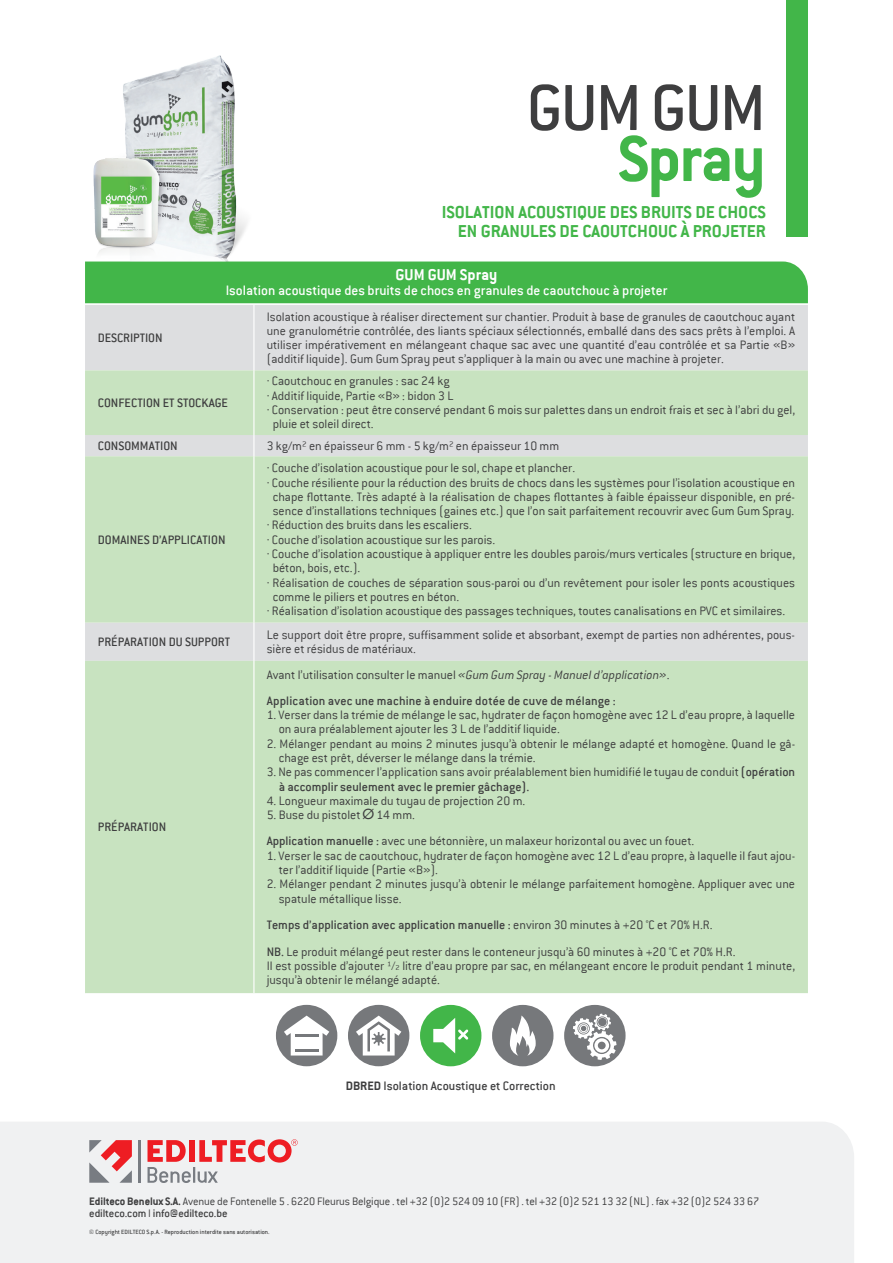
<style>
.page{position:relative;width:893px;height:1263px;background:#fff}
.page>*{position:absolute;margin:0;border:0;box-sizing:border-box;transform-origin:0 0}
.t1{font:500 71.4px "Conduit ITC";letter-spacing:-.025em;color:#3e3e3f}
.t2{font:700 71.4px "Conduit ITC";letter-spacing:-.025em;color:#42b649}
.t3{font:700 19.05px/19px "Conduit ITC";color:#42b649;text-align:right}
.t4{font:700 17.25px "Conduit ITC";color:#fff}
.t5{font:500 15px "Conduit ITC";color:#fff}
.t6{font:300 13.5px/14.2px "Conduit ITC";color:#3e3e3f}
.t7{font:500 13.5px/26.2px "Conduit ITC";color:#3e3e3f}
.t8{font:300 12px/12px "Conduit ITC";letter-spacing:-.01em;color:#3e3e3f}
.t9{font:500 6.75px "Conduit ITC";color:#3e3e3f}
.s1{font-weight:300}
.s2{font-weight:300;font-style:italic}
.s3{font-weight:500}
.s4{font-family:"Futura LT";font-weight:400}
.s5{font-weight:700}
</style>
<div class="page">
<div style="left:787px;top:0;width:21px;height:237px;background:#42b649"></div>
<div style="left:0;top:1122px;width:854px;height:141px;background:#f0f1f2"></div>
<svg style="left:276px;top:1005px;width:61px;height:61px"></svg>
<hr style="left:295px;top:1034px;width:23px;height:3px;background:#76787b">
<hr style="left:295px;top:1049px;width:23px;height:2px;background:#76787b">
<svg style="left:348px;top:1005px;width:61px;height:61px"></svg>
<svg style="left:564px;top:1005px;width:62px;height:61px"></svg>
<div style="left:598px;top:1042px;width:8px;height:7px;background:#76787b;border-radius:50%"></div>
<div style="left:420px;top:1005px;width:61px;height:61px;background:#42b649;border-radius:50%"></div>
<svg style="left:433px;top:1018px;width:35px;height:35px"></svg>
<div style="left:492px;top:1005px;width:61px;height:61px;background:#76787b;border-radius:50%"></div>
<svg style="left:510px;top:1015px;width:26px;height:41px"></svg>
<hr style="left:139px;top:1140px;width:2px;height:43px;background:#787c82">
<svg style="left:147px;top:1139px;width:151px;height:44px"></svg>
<svg style="left:89px;top:1140px;width:43px;height:43px"></svg>
<div style="left:85px;top:305px;width:723px;height:65px;background:#dddee0"></div>
<svg style="left:85px;top:370px;width:723px;height:623px;background:#cae2c3"></svg>
<hr style="left:253px;top:305px;width:1px;height:65px;background:#fff">
<hr style="left:253px;top:370px;width:1px;height:65px;background:#fff">
<hr style="left:253px;top:456px;width:1px;height:166px;background:#fff">
<svg style="left:253px;top:435px;width:1px;height:21px"></svg>
<hr style="left:253px;top:622px;width:1px;height:39px;background:#fff">
<hr style="left:253px;top:661px;width:1px;height:332px;background:#fff">
<div style="left:85px;top:261px;width:723px;height:42px;background:#42b649"></div>
<img style="left:93px;top:56px;width:154px;height:205px">
<h1 class="t1" style="left:526px;top:68px;width:241px">GUM GUM</h1>
<h1 class="t2" style="left:618px;top:117px;width:150px">Spray</h1>
<h2 class="t3" style="left:442px;top:202px;width:326px">ISOLATION ACOUSTIQUE DES BRUITS DE CHOCS<br>EN GRANULES DE CAOUTCHOUC À PROJETER</h2>
<p class="t7" style="left:98px;top:324px;width:66px">DESCRIPTION</p>
<p class="t4" style="left:395px;top:265px;width:103px">GUM GUM Spray</p>
<p class="t5" style="left:226px;top:282px;width:443px">Isolation acoustique des bruits de chocs en granules de caoutchouc à projeter</p>
<p class="t6" style="left:267px;top:309px;width:530px;text-align:justify">Isolation acoustique à réaliser directement sur chantier. Produit à base de granules de caoutchouc ayant une granulométrie contrôlée, des liants spéciaux sélectionnés, emballé dans des sacs prêts à l’emploi. A utiliser impérativement en mélangeant chaque sac avec une quantité d’eau contrôlée et sa Partie «B» (additif liquide). Gum Gum Spray peut s’appliquer à la main ou avec une machine à projeter.</p>
<p class="t7" style="left:98px;top:389px;width:132px">CONFECTION ET STOCKAGE</p>
<p class="t6" style="left:267px;top:374px;width:184px">· Caoutchouc en granules : sac 24 kg</p>
<p class="t6" style="left:267px;top:388px;width:188px">· Additif liquide, Partie «B» : bidon 3 L</p>
<p class="t6" style="left:267px;top:402px;width:530px">· Conservation : peut être conservé pendant 6 mois sur palettes dans un endroit frais et sec à l’abri du gel,</p>
<p class="t6" style="left:273px;top:417px;width:102px">pluie et soleil direct.</p>
<p class="t7" style="left:98px;top:432px;width:82px">CONSOMMATION</p>
<p class="t6" style="left:267px;top:439px;width:294px">3 kg/m² en épaisseur 6 mm - 5 kg/m² en épaisseur 10 mm</p>
<p class="t7" style="left:98px;top:526px;width:129px">DOMAINES D’APPLICATION</p>
<p class="t6" style="left:267px;top:461px;width:310px">· Couche d’isolation acoustique pour le sol, chape et plancher.</p>
<p class="t6" style="left:267px;top:475px;width:530px">· Couche résiliente pour la réduction des bruits de chocs dans les systèmes pour l’isolation acoustique en</p>
<p class="t6" style="left:273px;top:490px;width:524px">chape flottante. Très adapté à la réalisation de chapes flottantes à faible épaisseur disponible, en pré-</p>
<p class="t6" style="left:273px;top:504px;width:523px">sence d’installations techniques (gaines etc.) que l’on sait parfaitement recouvrir avec Gum Gum Spray.</p>
<p class="t6" style="left:267px;top:518px;width:207px">· Réduction des bruits dans les escaliers.</p>
<p class="t6" style="left:267px;top:532px;width:230px">· Couche d’isolation acoustique sur les parois.</p>
<p class="t6" style="left:267px;top:547px;width:530px">· Couche d’isolation acoustique à appliquer entre les doubles parois/murs verticales (structure en brique,</p>
<p class="t6" style="left:273px;top:561px;width:89px">béton, bois, etc.).</p>
<p class="t6" style="left:267px;top:575px;width:530px">· Réalisation de couches de séparation sous-paroi ou d’un revêtement pour isoler les ponts acoustiques</p>
<p class="t6" style="left:273px;top:589px;width:188px">comme le piliers et poutres en béton.</p>
<p class="t6" style="left:267px;top:604px;width:520px">· Réalisation d’isolation acoustique des passages techniques, toutes canalisations en PVC et similaires.</p>
<p class="t7" style="left:98px;top:629px;width:134px">PRÉPARATION DU SUPPORT</p>
<p class="t6" style="left:267px;top:628px;width:530px">Le support doit être propre, suffisamment solide et absorbant, exempt de parties non adhérentes, pous&shy;sière et résidus de matériaux.</p>
<p class="t7" style="left:98px;top:814px;width:70px">PRÉPARATION</p>
<p class="t7" style="left:267px;top:661px;width:404px"><span class="s1">Avant l’utilisation consulter le manuel</span> <span class="s2">«Gum Gum Spray - Manuel d’application»</span><span class="s1">.<br></span>Application avec une machine à enduire dotée de cuve de mélange :</p>
<p class="t6" style="left:279px;top:708px;width:518px;text-indent:-12px">1. Verser dans la trémie de mélange le sac, hydrater de façon homogène avec 12 L d’eau propre, à laquelle on aura préalablement ajouter les 3 L de l’additif liquide.</p>
<p class="t6" style="left:279px;top:736px;width:518px;text-indent:-12px">2. Mélanger pendant au moins 2 minutes jusqu’à obtenir le mélange adapté et homogène. Quand le gâ&shy;chage est prêt, déverser le mélange dans la trémie.</p>
<p class="t6" style="left:279px;top:765px;width:518px;text-indent:-12px">3. Ne pas commencer l’application sans avoir préalablement bien humidifié le tuyau de conduit <span class="s3">(opération à accomplir seulement avec le premier gâchage).</span></p>
<p class="t6" style="left:267px;top:793px;width:260px">4. Longueur maximale du tuyau de projection 20 m.</p>
<p class="t6" style="left:267px;top:802px;width:429px;line-height:26.2px">5. Buse du pistolet <span class="s4">Ø</span> 14 mm.<br><span class="s3">Application manuelle :</span> avec une bétonnière, un malaxeur horizontal ou avec un fouet.</p>
<p class="t6" style="left:279px;top:848px;width:518px;text-indent:-12px">1. Verser le sac de caoutchouc, hydrater de façon homogène avec 12 L d’eau propre, à laquelle il faut ajou&shy;ter l’additif liquide (Partie «B»).</p>
<p class="t6" style="left:279px;top:876px;width:518px;line-height:15px;text-indent:-12px">2. Mélanger pendant 2 minutes jusqu’à obtenir le mélange parfaitement homogène. Appliquer avec une spatule métallique lisse.</p>
<p class="t6" style="left:267px;top:912px;width:470px;line-height:26.2px"><span class="s3">Temps d’application avec application manuelle :</span> environ 30 minutes à +20 °C et 70% H.R.<br><span class="s3">NB.</span> Le produit mélangé peut rester dans le conteneur jusqu’à 60 minutes à +20 °C et 70% H.R.</p>
<p class="t6" style="left:267px;top:958px;width:530px">Il est possible d’ajouter ½ litre d’eau propre par sac, en mélangeant encore le produit pendant 1 minute, jusqu’à obtenir le mélangé adapté.</p>
<p class="t7" style="left:346px;top:1072px;width:211px"><span class="s5">DBRED</span> Isolation Acoustique et Correction</p>
<p class="t8" style="left:89px;top:1196px;width:671px"><span class="s5">Edilteco Benelux S.A.</span> Avenue de Fontenelle 5 . 6220 Fleurus Belgique . tel +32 (0)2 524 09 10 (FR) . tel +32 (0)2 521 13 32 (NL) . fax +32 (0)2 524 33 67 <span class="s3">edilteco.com</span> I <span class="s3">info@edilteco.be</span></p>
<p class="t9" style="left:89px;top:1228px;width:182px">© Copyright EDILTECO S.p.A. - Reproduction interdite sans autorisation.</p>
</div>
